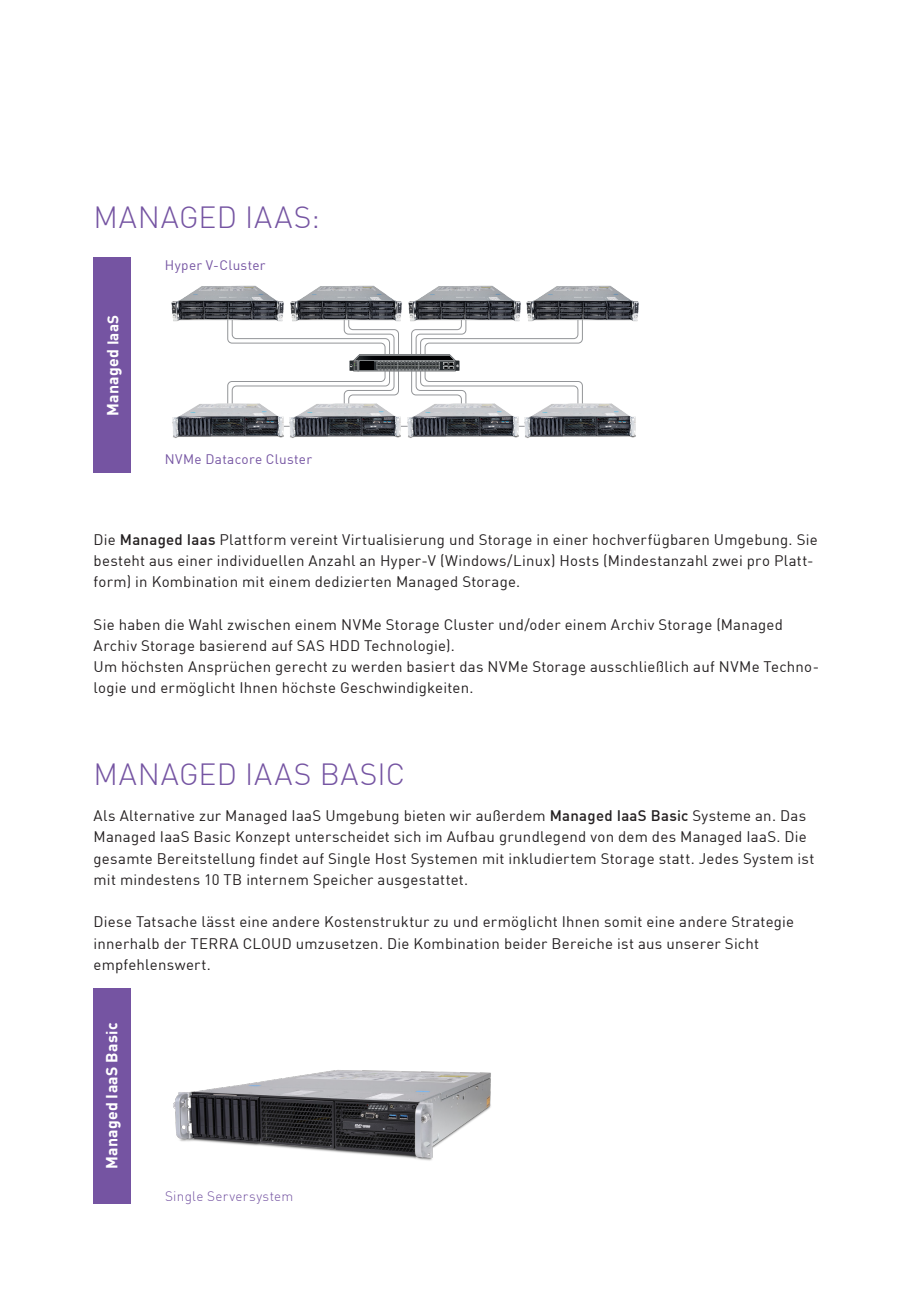
<style>
.page{position:relative;width:919px;height:1289px;background:#fff}
.page>*{position:absolute;margin:0;border:0;box-sizing:border-box;transform-origin:0 0}
.t1{font:300 30px "DIN Offc Pro";letter-spacing:.025em;color:#7554a2}
.Text{font:700 15.75px "DIN Offc Pro";letter-spacing:.015em;color:#fff}
.Text-2{font:15px/21.3px "DIN Offc Pro";letter-spacing:.015em;color:#231f20}
.Text-3{font:13.5px "DIN Offc Pro";letter-spacing:.02em;color:#7554a2}
.t2{font:300 13.5px "DIN Offc Pro";letter-spacing:.025em;color:#7554a2}
.s1{font-size:15.15px}
.s2{font-weight:500}
</style>
<div class="page">
<img style="left:408px;top:285px;width:112px;height:24px">
<img style="left:520px;top:285px;width:119px;height:37px">
<img style="left:172px;top:403px;width:111px;height:35px">
<img style="left:283px;top:415px;width:117px;height:23px">
<img style="left:400px;top:415px;width:117px;height:23px">
<img style="left:517px;top:403px;width:119px;height:35px">
<img style="left:171px;top:285px;width:112px;height:37px">
<img style="left:283px;top:285px;width:119px;height:24px">
<svg style="left:227px;top:309px;width:356px;height:106px"></svg>
<div style="left:94px;top:257px;width:37px;height:215px;background:#7554a2"></div>
<img style="left:173px;top:1070px;width:318px;height:91px">
<div style="left:94px;top:988px;width:37px;height:215px;background:#7554a2"></div>
<p class="t1" style="left:94px;top:193px;width:228px">MANAGED IAAS:</p>
<p class="Text" style="left:100px;top:416px;width:103px;rotate:-90deg">Managed <span class="s1">IaaS</span></p>
<p class="Text-3" style="left:165px;top:254px;width:102px">Hyper V-Cluster</p>
<p class="Text-3" style="left:165px;top:448px;width:149px">NVMe Datacore Cluster</p>
<p class="Text-2" style="left:94px;top:527px;width:725px">Die <span class="s2">Managed Iaas</span> Plattform vereint Virtualisierung und Storage in einer hochverfügbaren Umgebung. Sie besteht aus einer individuellen Anzahl an Hyper-V (Windows/Linux) Hosts (Mindestanzahl zwei pro Platt&shy;form) in Kombination mit einem dedizierten Managed Storage.</p>
<p class="Text-2" style="left:94px;top:612px;width:727px">Sie haben die Wahl zwischen einem NVMe Storage Cluster und/oder einem Archiv Storage (Managed Archiv Storage basierend auf SAS HDD Technologie).<br>Um höchsten Ansprüchen gerecht zu werden basiert das NVMe Storage ausschließlich auf NVMe Techno&shy;logie und ermöglicht Ihnen höchste Geschwindigkeiten.</p>
<p class="t1" style="left:94px;top:751px;width:313px">MANAGED IAAS BASIC</p>
<p class="Text-2" style="left:94px;top:803px;width:722px">Als Alternative zur Managed IaaS Umgebung bieten wir außerdem <span class="s2">Managed IaaS Basic</span> Systeme an. Das Managed IaaS Basic Konzept unterscheidet sich im Aufbau grundlegend von dem des Managed IaaS. Die gesamte Bereitstellung findet auf Single Host Systemen mit inkludiertem Storage statt. Jedes System ist mit mindestens 10 TB internem Speicher ausgestattet.</p>
<p class="Text-2" style="left:94px;top:909px;width:702px">Diese Tatsache lässt eine andere Kostenstruktur zu und ermöglicht Ihnen somit eine andere Strategie innerhalb der TERRA CLOUD umzusetzen. Die Kombination beider Bereiche ist aus unserer Sicht empfehlenswert.</p>
<p class="Text" style="left:99px;top:1168px;width:148px;rotate:-90deg">Managed IaaS Basic</p>
<p class="t2" style="left:165px;top:1185px;width:130px">Single Serversystem</p>
</div>
